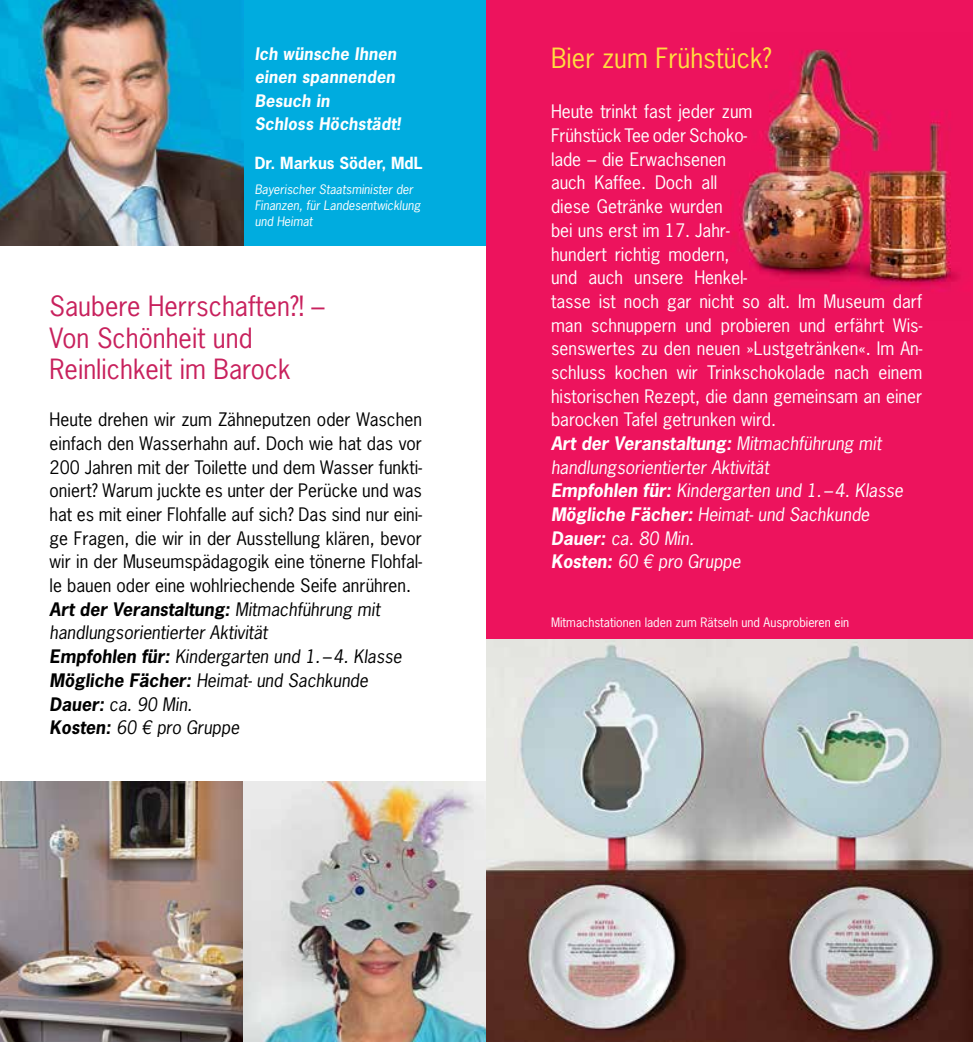
<style>
.page{position:relative;width:973px;height:1042px;background:#fff}
.page>*{position:absolute;margin:0;border:0;box-sizing:border-box;transform-origin:0 0}
.t1{font:26.25px/31.5px "News Gothic LT";color:#c8215d}
.t2{font:26.25px "News Gothic LT";color:#ffde40}
.t3{font:17.5px/23.6px "News Gothic LT";color:#fff}
.t4{font:17.5px/23.6px "News Gothic LT";color:#000}
.t5{font:italic 700 16.28px/23.4px "News Gothic LT";letter-spacing:.01em;color:#fff}
.t6{font:700 15.75px "News Gothic LT";color:#fff}
.t7{font:italic 12.25px/15.8px "News Gothic LT";color:#fff}
.t8{font:12.25px "News Gothic";color:#fff}
.s1{font-weight:700;font-style:italic}
.s2{font-style:italic}
</style>
<div class="page">
<div style="left:243px;top:0;width:243px;height:246px;background:#00acdf"></div>
<div style="left:486px;top:0;width:486px;height:774px;background:#ed135d"></div>
<img style="left:0;top:0;width:243px;height:246px">
<img style="left:739px;top:49px;width:221px;height:238px">
<img style="left:0;top:781px;width:486px;height:261px">
<img style="left:486px;top:639px;width:486px;height:403px">
<p class="t5" style="left:254px;top:42px;width:147px">Ich wünsche Ihnen einen spannenden<br>Besuch in<br>Schloss Höchstädt!</p>
<p class="t6" style="left:254px;top:152px;width:169px">Dr. Markus Söder, MdL</p>
<p class="t7" style="left:254px;top:182px;width:167px">Bayerischer Staatsminister der<br>Finanzen, für Landesentwicklung und Heimat</p>
<h1 class="t1" style="left:50px;top:290px;width:276px">Saubere Herrschaften?! –<br>Von Schönheit und<br>Reinlichkeit im Barock</h1>
<p class="t4" style="left:50px;top:408px;width:374px">Heute drehen wir zum Zähneputzen oder Waschen einfach den Wasserhahn auf. Doch wie hat das vor 200 Jahren mit der Toilette und dem Wasser funkti&shy;oniert? Warum juckte es unter der Perücke und was hat es mit einer Flohfalle auf sich? Das sind nur eini&shy;ge Fragen, die wir in der Ausstellung klären, bevor wir in der Museumspädagogik eine tönerne Flohfal&shy;le bauen oder eine wohlriechende Seife anrühren.<br><span class="s1">Art der Veranstaltung:</span> <span class="s2">Mitmachführung mit handlungsorientierter Aktivität<br></span><span class="s1">Empfohlen für:</span> <span class="s2">Kindergarten und 1. –4. Klasse </span><span class="s1">Mögliche Fächer:</span> <span class="s2">Heimat- und Sachkunde </span><span class="s1">Dauer:</span> <span class="s2">ca. 90 Min.<br></span><span class="s1">Kosten:</span> <span class="s2">60 € pro Gruppe</span></p>
<h1 class="t2" style="left:551px;top:42px;width:222px">Bier zum Frühstück?</h1>
<p class="t3" style="left:551px;top:100px;width:373px">Heute trinkt fast jeder zum<br>Frühstück Tee oder Schoko-<br>lade – die Erwachsenen<br>auch Kaffee. Doch all<br>diese Getränke wurden<br>bei uns erst im 17. Jahr-<br>hundert richtig modern,<br>und auch unsere Henkel-<br>tasse ist noch gar nicht so alt. Im Museum darf man schnuppern und probieren und erfährt Wis&shy;senswertes zu den neuen »Lustgetränken«. Im An&shy;schluss kochen wir Trinkschokolade nach einem historischen Rezept, die dann gemeinsam an einer barocken Tafel getrunken wird.<br><span class="s1">Art der Veranstaltung:</span> <span class="s2">Mitmachführung mit handlungsorientierter Aktivität<br></span><span class="s1">Empfohlen für:</span> <span class="s2">Kindergarten und 1. –4. Klasse </span><span class="s1">Mögliche Fächer:</span> <span class="s2">Heimat- und Sachkunde </span><span class="s1">Dauer:</span> <span class="s2">ca. 80 Min.<br></span><span class="s1">Kosten:</span> <span class="s2">60 € pro Gruppe</span></p>
<p class="t8" style="left:551px;top:614px;width:299px">Mitmachstationen laden zum Rätseln und Ausprobieren ein</p>
</div>
